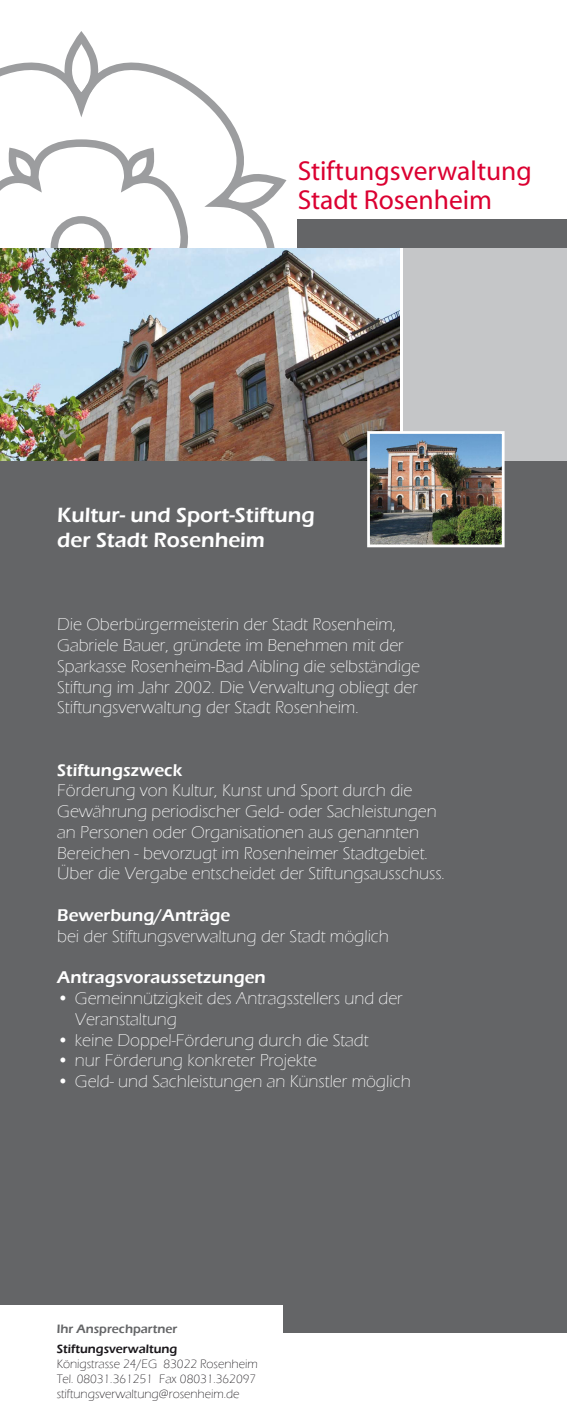
<style>
.page{position:relative;width:567px;height:1418px;background:#fff}
.page>*{position:absolute;margin:0;border:0;box-sizing:border-box;transform-origin:0 0}
.t1{font:27.5px/28.8px "Myriad";color:#db0031}
.t2{font:600 21.25px/25.5px "Eras ITC";color:#fff}
.t3{font:300 17.5px/20.8px "Eras ITC";color:#fff}
.t4{font:600 17.5px "Eras ITC";color:#fff}
.t5{font:300 12.5px/15px "Eras ITC";color:#1a171b}
.t6{font:600 12.5px "Eras ITC";color:#1a171b}
.t7{font:600 12.5px "Eras ITC";color:#646567}
</style>
<div class="page">
<svg style="left:0;top:62px;width:239px;height:74px"></svg>
<svg style="left:61px;top:37px;width:42px;height:69px"></svg>
<svg style="left:0;top:136px;width:287px;height:112px"></svg>
<div style="left:0;top:461px;width:567px;height:843px;background:#646567"></div>
<div style="left:283px;top:1300px;width:284px;height:32px;background:#646567"></div>
<img style="left:0;top:248px;width:399px;height:213px">
<div style="left:404px;top:248px;width:163px;height:213px;background:#c5c6c8"></div>
<div style="left:298px;top:220px;width:269px;height:28px;background:#646567"></div>
<img style="left:371px;top:435px;width:130px;height:108px">
<div style="left:367px;top:431px;width:138px;height:116px;border:3px solid #fff"></div>
<h1 class="t1" style="left:298px;top:158px;width:236px">Stiftungsverwaltung<br>Stadt Rosenheim</h1>
<p class="t2" style="left:57px;top:502px;width:259px">Kultur- und Sport-Stiftung der Stadt Rosenheim</p>
<p class="t3" style="left:57px;top:614px;width:364px">Die Oberbürgermeisterin der Stadt Rosenheim, Gabriele Bauer, gründete im Benehmen mit der Sparkasse Rosenheim-Bad Aibling die selbständige Stiftung im Jahr 2002. Die Verwaltung obliegt der Stiftungsverwaltung der Stadt Rosenheim.</p>
<p class="t4" style="left:57px;top:760px;width:127px">Stiftungszweck</p>
<p class="t3" style="left:57px;top:780px;width:389px">Förderung von Kultur, Kunst und Sport durch die Gewährung periodischer Geld- oder Sachleistungen an Personen oder Organisationen aus genannten Bereichen - bevorzugt im Rosenheimer Stadtgebiet.<br>Über die Vergabe entscheidet der Stiftungsausschuss.</p>
<p class="t4" style="left:57px;top:905px;width:175px">Bewerbung/Anträge</p>
<p class="t3" style="left:57px;top:925px;width:333px">bei der Stiftungsverwaltung der Stadt möglich</p>
<p class="t4" style="left:57px;top:967px;width:210px">Antragsvoraussetzungen</p>
<p class="t3" style="left:75px;top:988px;width:329px;text-indent:-18px">• Gemeinnützigkeit des Antragsstellers und der<br>Veranstaltung</p>
<p class="t3" style="left:57px;top:1029px;width:313px">• keine Doppel-Förderung durch die Stadt</p>
<p class="t3" style="left:57px;top:1050px;width:261px">• nur Förderung konkreter Projekte</p>
<p class="t3" style="left:57px;top:1071px;width:355px">• Geld- und Sachleistungen an Künstler möglich</p>
<p class="t7" style="left:57px;top:1321px;width:122px">Ihr Ansprechpartner</p>
<p class="t6" style="left:57px;top:1341px;width:122px">Stiftungsverwaltung</p>
<p class="t5" style="left:57px;top:1356px;width:202px">Königstrasse 24/EG 83022 Rosenheim<br>Tel. 08031.361251 Fax 08031.362097 stiftungsverwaltung@rosenheim.de</p>
</div>
